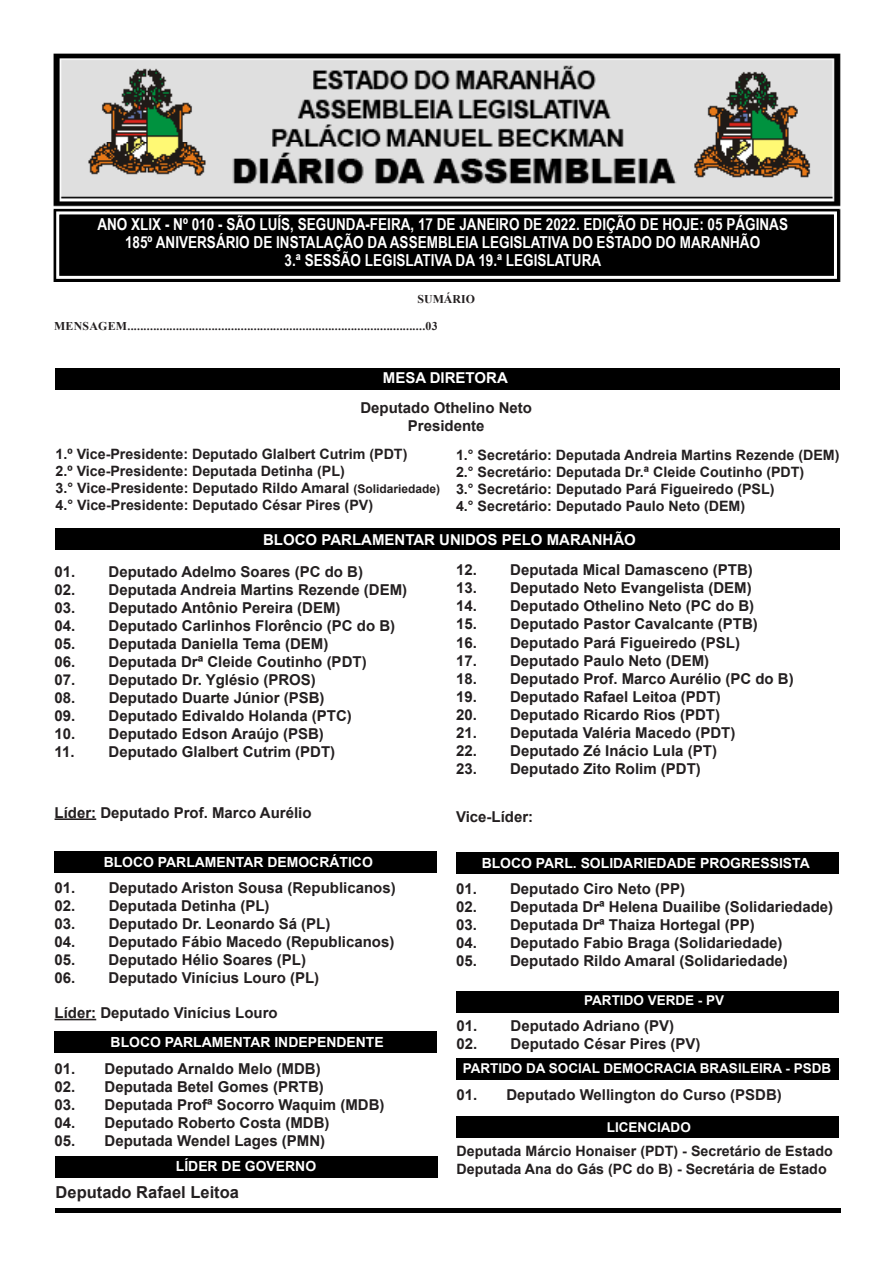
<style>
.page{position:relative;width:893px;height:1263px;background:#fff}
.page>*{position:absolute;margin:0;border:0;box-sizing:border-box;transform-origin:0 0}
.t1{font:700 16.5px "Arial Narrow";color:#fff}
.t2{font:700 16.5px "Arial";color:#231f20}
.t3{font:700 15px "Arial";color:#231f20}
.t4{font:700 15px "Arial";color:#fff}
.t5{font:700 14.25px/17.1px "Arial";color:#231f20}
.t6{font:700 13.95px "Arial";color:#fff}
.t7{font:700 13.5px "Arial";color:#fff}
.t8{font:700 11.85px "Times New Roman";letter-spacing:.02em;color:#231f20}
.t9{font:700 11.85px "Times New Roman";color:#231f20}
.s1{font-size:12px}
</style>
<div class="page">
<img style="left:53px;top:53px;width:788px;height:229px">
<div style="left:54px;top:209px;width:785px;height:73px;background:#000"></div>
<div style="left:56px;top:211px;width:781px;height:68px;border:3px solid #fff"></div>
<div style="left:55px;top:368px;width:784px;height:21px;background:#000"></div>
<div style="left:55px;top:528px;width:784px;height:21px;background:#000"></div>
<div style="left:55px;top:851px;width:382px;height:21px;background:#000"></div>
<div style="left:55px;top:1032px;width:382px;height:21px;background:#000"></div>
<div style="left:56px;top:1156px;width:382px;height:21px;background:#000"></div>
<div style="left:456px;top:852px;width:382px;height:22px;background:#000"></div>
<div style="left:456px;top:1059px;width:383px;height:21px;background:#000"></div>
<div style="left:456px;top:991px;width:383px;height:21px;background:#000"></div>
<div style="left:456px;top:1116px;width:383px;height:22px;background:#000"></div>
<hr style="left:55px;top:818px;width:41px;height:2px;background:#231f20">
<hr style="left:55px;top:1019px;width:41px;height:1px;background:#231f20">
<hr style="left:55px;top:1208px;width:785px;height:4px;background:#000">
<p class="t1" style="left:97px;top:212px;width:692px">ANO XLIX - Nº 010 - SÃO LUÍS, SEGUNDA-FEIRA, 17 DE JANEIRO DE 2022. EDIÇÃO DE HOJE: 05 PÁGINAS</p>
<p class="t1" style="left:125px;top:230px;width:637px">185º ANIVERSÁRIO DE INSTALAÇÃO DA ASSEMBLEIA LEGISLATIVA DO ESTADO DO MARANHÃO</p>
<p class="t1" style="left:285px;top:248px;width:318px">3.ª SESSÃO LEGISLATIVA DA 19.ª LEGISLATURA</p>
<p class="t9" style="left:418px;top:290px;width:59px">SUMÁRIO</p>
<p class="t8" style="left:54px;top:318px;width:385px">MENSAGEM............................................................................................03</p>
<p class="t4" style="left:383px;top:367px;width:127px">MESA DIRETORA</p>
<p class="t3" style="left:360px;top:397px;width:173px">Deputado Othelino Neto</p>
<p class="t3" style="left:408px;top:415px;width:78px">Presidente</p>
<p class="t5" style="left:56px;top:446px;width:353px">1.º Vice-Presidente: Deputado Glalbert Cutrim (PDT)</p>
<p class="t5" style="left:56px;top:463px;width:386px">2.º Vice-Presidente: Deputada Detinha (PL)<br>3.° Vice-Presidente: Deputado Rildo Amaral <span class="s1">(Solidariedade)</span></p>
<p class="t5" style="left:56px;top:497px;width:319px">4.° Vice-Presidente: Deputado César Pires (PV)</p>
<p class="t5" style="left:456px;top:447px;width:385px">1.° Secretário: Deputada Andreia Martins Rezende (DEM)</p>
<p class="t5" style="left:456px;top:464px;width:350px">2.° Secretário: Deputada Dr.ª Cleide Coutinho (PDT)</p>
<p class="t5" style="left:456px;top:481px;width:320px">3.° Secretário: Deputado Pará Figueiredo (PSL)<br>4.° Secretário: Deputado Paulo Neto (DEM)</p>
<p class="t4" style="left:263px;top:530px;width:374px">BLOCO PARLAMENTAR UNIDOS PELO MARANHÃO</p>
<p class="t3" style="left:55px;top:561px;width:310px">01. Deputado Adelmo Soares (PC do B)</p>
<p class="t3" style="left:55px;top:579px;width:354px">02. Deputada Andreia Martins Rezende (DEM)</p>
<p class="t3" style="left:55px;top:597px;width:287px">03. Deputado Antônio Pereira (DEM)</p>
<p class="t3" style="left:55px;top:615px;width:342px">04. Deputado Carlinhos Florêncio (PC do B)</p>
<p class="t3" style="left:55px;top:633px;width:275px">05. Deputada Daniella Tema (DEM)</p>
<p class="t3" style="left:55px;top:651px;width:314px">06. Deputada Drª Cleide Coutinho (PDT)</p>
<p class="t3" style="left:55px;top:669px;width:263px">07. Deputado Dr. Yglésio (PROS)</p>
<p class="t3" style="left:55px;top:687px;width:272px">08. Deputado Duarte Júnior (PSB)</p>
<p class="t3" style="left:55px;top:705px;width:299px">09. Deputado Edivaldo Holanda (PTC)</p>
<p class="t3" style="left:55px;top:723px;width:271px">10. Deputado Edson Araújo (PSB)</p>
<p class="t3" style="left:55px;top:741px;width:282px">11. Deputado Glalbert Cutrim (PDT)</p>
<p class="t3" style="left:55px;top:802px;width:258px">Líder: Deputado Prof. Marco Aurélio</p>
<p class="t6" style="left:104px;top:852px;width:271px">BLOCO PARLAMENTAR DEMOCRÁTICO</p>
<p class="t3" style="left:55px;top:877px;width:343px">01. Deputado Ariston Sousa (Republicanos)</p>
<p class="t3" style="left:55px;top:895px;width:217px">02. Deputada Detinha (PL)</p>
<p class="t3" style="left:55px;top:913px;width:277px">03. Deputado Dr. Leonardo Sá (PL)</p>
<p class="t3" style="left:55px;top:931px;width:341px">04. Deputado Fábio Macedo (Republicanos)</p>
<p class="t3" style="left:55px;top:949px;width:253px">05. Deputado Hélio Soares (PL)</p>
<p class="t3" style="left:55px;top:967px;width:266px">06. Deputado Vinícius Louro (PL)</p>
<p class="t3" style="left:55px;top:1002px;width:225px">Líder: Deputado Vinícius Louro</p>
<p class="t6" style="left:111px;top:1032px;width:275px">BLOCO PARLAMENTAR INDEPENDENTE</p>
<p class="t3" style="left:55px;top:1058px;width:268px">01. Deputado Arnaldo Melo (MDB)</p>
<p class="t3" style="left:55px;top:1076px;width:271px">02. Deputada Betel Gomes (PRTB)</p>
<p class="t3" style="left:55px;top:1094px;width:332px">03. Deputada Profª Socorro Waquim (MDB)</p>
<p class="t3" style="left:55px;top:1112px;width:277px">04. Deputado Roberto Costa (MDB)</p>
<p class="t3" style="left:55px;top:1130px;width:272px">05. Deputada Wendel Lages (PMN)</p>
<p class="t2" style="left:56px;top:1180px;width:185px">Deputado Rafael Leitoa</p>
<p class="t6" style="left:176px;top:1157px;width:142px">LÍDER DE GOVERNO</p>
<p class="t3" style="left:456px;top:560px;width:298px">12. Deputada Mical Damasceno (PTB)</p>
<p class="t3" style="left:456px;top:578px;width:297px">13. Deputado Neto Evangelista (DEM)</p>
<p class="t3" style="left:456px;top:596px;width:300px">14. Deputado Othelino Neto (PC do B)</p>
<p class="t3" style="left:456px;top:614px;width:303px">15. Deputado Pastor Cavalcante (PTB)</p>
<p class="t3" style="left:456px;top:632px;width:286px">16. Deputado Pará Figueiredo (PSL)</p>
<p class="t3" style="left:456px;top:650px;width:255px">17. Deputado Paulo Neto (DEM)</p>
<p class="t3" style="left:456px;top:668px;width:339px">18. Deputado Prof. Marco Aurélio (PC do B)</p>
<p class="t3" style="left:456px;top:686px;width:266px">19. Deputado Rafael Leitoa (PDT)</p>
<p class="t3" style="left:456px;top:704px;width:266px">20. Deputado Ricardo Rios (PDT)</p>
<p class="t3" style="left:456px;top:722px;width:281px">21. Deputada Valéria Macedo (PDT)</p>
<p class="t3" style="left:456px;top:740px;width:262px">22. Deputado Zé Inácio Lula (PT)</p>
<p class="t3" style="left:456px;top:758px;width:246px">23. Deputado Zito Rolim (PDT)</p>
<p class="t3" style="left:456px;top:807px;width:79px">Vice-Líder:</p>
<p class="t6" style="left:482px;top:853px;width:330px">BLOCO PARL. SOLIDARIEDADE PROGRESSISTA</p>
<p class="t3" style="left:456px;top:878px;width:231px">01. Deputado Ciro Neto (PP)</p>
<p class="t3" style="left:456px;top:896px;width:379px">02. Deputada Drª Helena Duailibe (Solidariedade)</p>
<p class="t3" style="left:456px;top:914px;width:300px">03. Deputada Drª Thaiza Hortegal (PP)</p>
<p class="t3" style="left:456px;top:932px;width:328px">04. Deputado Fabio Braga (Solidariedade)</p>
<p class="t3" style="left:456px;top:950px;width:333px">05. Deputado Rildo Amaral (Solidariedade)</p>
<p class="t7" style="left:584px;top:991px;width:142px">PARTIDO VERDE - PV</p>
<p class="t3" style="left:456px;top:1015px;width:219px">01. Deputado Adriano (PV)</p>
<p class="t3" style="left:456px;top:1033px;width:246px">02. Deputado César Pires (PV)</p>
<p class="t7" style="left:463px;top:1058px;width:370px">PARTIDO DA SOCIAL DEMOCRACIA BRASILEIRA - PSDB</p>
<p class="t3" style="left:456px;top:1084px;width:327px">01. Deputado Wellington do Curso (PSDB)</p>
<p class="t7" style="left:607px;top:1117px;width:85px">LICENCIADO</p>
<p class="t5" style="left:457px;top:1142px;width:378px">Deputada Márcio Honaiser (PDT) - Secretário de Estado</p>
<p class="t5" style="left:457px;top:1160px;width:372px">Deputada Ana do Gás (PC do B) - Secretária de Estado</p>
</div>
